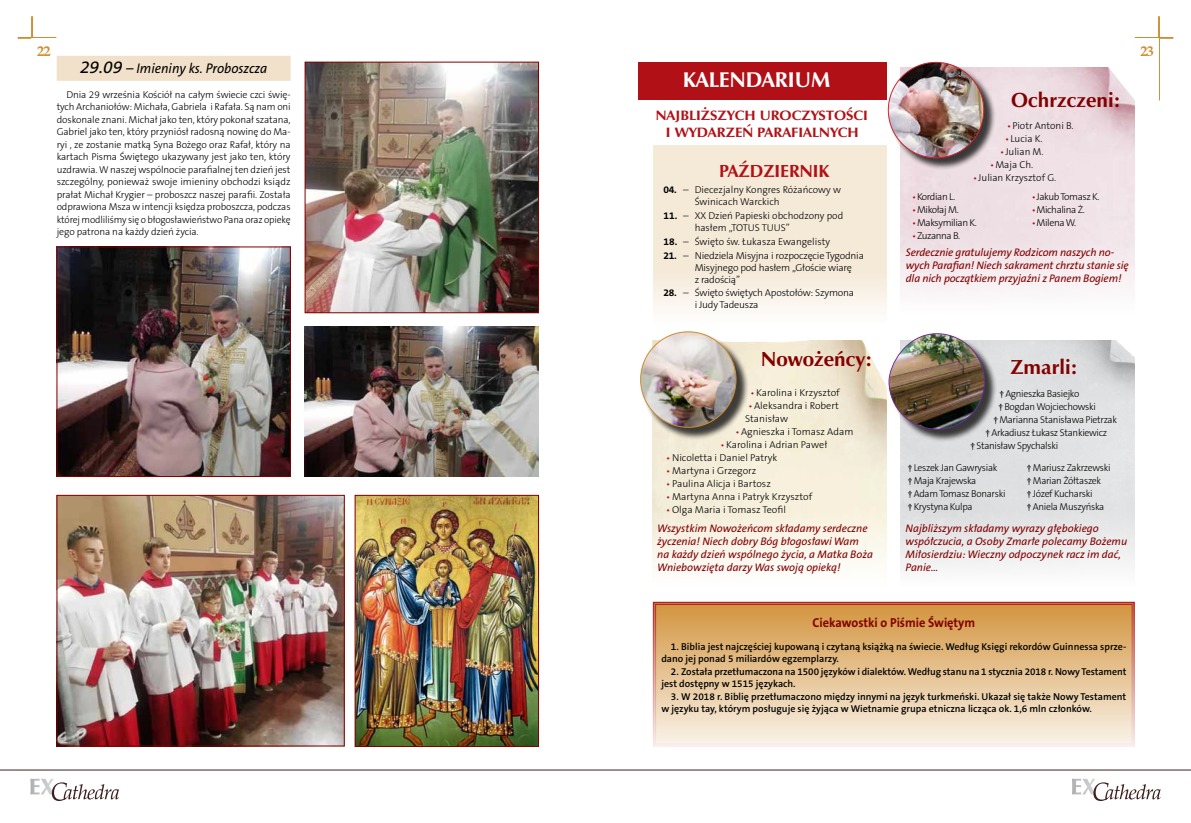
<style>
.page{position:relative;width:1191px;height:823px;background:#fff}
.page>*{position:absolute;margin:0;border:0;box-sizing:border-box;transform-origin:0 0}
.t1{font:700 22px "Zapf Humnst PL";letter-spacing:.05em;color:#fff}
.t2{font:700 21px "Zapf Humnst PL";color:#820000}
.t3{font:700 18px "Zapf Humnst PL";color:#b11116}
.t4{font:700 14.3px "Zapf Calligr PL";color:#cf8b2d}
.t5{font:700 14px "Zapf Humnst PL";color:#b11116;scale:1.07 1}
.t6{font:italic 14px "The Sans B Plus W5 Plain";color:#000;scale:.95 1}
.t7{font:700 13px "The Sans B Plus W7";color:#820000;scale:.95 1}
.t8{font:italic 11px/13px "The Sans B Plus W5 Plain";color:#820000}
.t9{font:300 10px/12.5px "The Sans B Plus W3";letter-spacing:-.02em;color:#000}
.t10{font:600 10px/12.5px "The Sans B Plus W6";color:#000}
.t11{font:300 10px/12.5px "The Sans B Plus W3";color:#000}
.t12{font:300 10px "The Sans B Plus W3";letter-spacing:-.04em;color:#000}
.s1{font-size:17.5px}
.s2{font-family:"Myriad Pro";font-weight:400;color:#b11116}
.s3{font-family:"The Sans B Plus W7";font-weight:700}
.s4{font-family:"Minion Pro";font-weight:700;font-stretch:condensed}
</style>
<div class="page">
<svg style="left:30px;top:778px;width:89px;height:22px"></svg>
<hr style="left:0;top:769px;width:1191px;height:1px;background:#3d2120">
<svg style="left:1072px;top:778px;width:88px;height:22px"></svg>
<hr style="left:32px;top:16px;width:1px;height:84px;background:#cf8b2d">
<hr style="left:18px;top:38px;width:38px;height:1px;background:#cf8b2d">
<div style="left:32px;top:38px;width:104px;height:130px;background:#fff"></div>
<hr style="left:1158px;top:16px;width:1px;height:84px;background:#cf8b2d">
<hr style="left:1134px;top:38px;width:39px;height:1px;background:#cf8b2d">
<svg style="left:1054px;top:38px;width:105px;height:83px"></svg>
<div style="left:57px;top:56px;width:234px;height:25px;background:#f2e1ca"></div>
<div style="left:638px;top:62px;width:248px;height:37px;background:#b11116"></div>
<svg style="left:653px;top:146px;width:233px;height:165px;background:#f5eadb"></svg>
<div style="left:889px;top:63px;width:107px;height:108px;background:#000;opacity:.75"></div>
<img style="left:888px;top:62px;width:95px;height:96px;border-radius:48px">
<div style="left:890px;top:334px;width:107px;height:108px;background:#000;opacity:.75"></div>
<img style="left:889px;top:333px;width:95px;height:96px;border-radius:48px">
<div style="left:641px;top:332px;width:108px;height:108px;background:#000;opacity:.75"></div>
<img style="left:640px;top:331px;width:96px;height:96px;border-radius:48px">
<img style="left:59px;top:248px;width:230px;height:226px">
<div style="left:57px;top:246px;width:234px;height:230px;border:1px solid #820000"></div>
<img style="left:59px;top:497px;width:283px;height:246px">
<div style="left:57px;top:495px;width:287px;height:250px;border:1px solid #820000"></div>
<img style="left:307px;top:64px;width:230px;height:247px">
<div style="left:305px;top:62px;width:234px;height:251px;border:1px solid #820000"></div>
<img style="left:305px;top:326px;width:234px;height:150px">
<img style="left:357px;top:497px;width:180px;height:247px">
<div style="left:355px;top:495px;width:184px;height:251px;border:1px solid #820000"></div>
<svg style="left:652px;top:601px;width:483px;height:146px;background:#e5c294"></svg>
<div style="left:655px;top:604px;width:477px;height:139px;border:1px solid #b11116"></div>
<h3 class="t4" style="left:37px;top:42px;width:15px">22</h3>
<h3 class="t4" style="left:1140px;top:42px;width:15px">23</h3>
<h3 class="t6" style="left:80px;top:59px;width:199px"><span class="s1">29.09</span> – Imieniny ks. Proboszcza</h3>
<p class="t9" style="left:57px;top:88px;width:236px;text-align:justify;text-indent:10px">Dnia 29 września Kościół na całym świecie czci świę&shy;tych Archaniołów: Michała, Gabriela i Rafała. Są nam oni doskonale znani. Michał jako ten, który pokonał szatana, Gabriel jako ten, który przyniósł radosną nowinę do Ma&shy;ryi , ze zostanie matką Syna Bożego oraz Rafał, który na kartach Pisma Świętego ukazywany jest jako ten, który uzdrawia. W naszej wspólnocie parafialnej ten dzień jest szczególny, ponieważ swoje imieniny obchodzi ksiądz prałat Michał Krygier – proboszcz naszej parafii. Została odprawiona Msza w intencji księdza proboszcza, podczas której modliliśmy się o błogosławieństwo Pana oraz opiekę jego patrona na każdy dzień życia.</p>
<h1 class="t1" style="left:682px;top:66px;width:148px">Kalendarium</h1>
<h3 class="t5" style="left:656px;top:107px;width:31px">NAJBLIŻS</h3>
<h3 class="t5" style="left:717px;top:107px;width:46px">ZYC H UROC</h3>
<h3 class="t5" style="left:801px;top:107px;width:18px">ZYSTOŚCI</h3>
<h3 class="t5" style="left:666px;top:124px;width:19px">I WYDAR</h3>
<h3 class="t5" style="left:725px;top:124px;width:34px">ZEŃ PARA</h3>
<h3 class="t5" style="left:791px;top:124px;width:16px">FIALNYC</h3>
<h3 class="t5" style="left:847px;top:124px;width:12px">H</h3>
<h3 class="t3" style="left:719px;top:160px;width:111px">październik</h3>
<h2 class="t2" style="left:1011px;top:87px;width:111px">Ochrzczeni:</h2>
<p class="t11" style="left:1007px;top:119px;width:67px"><span class="s2">•</span> Piotr Antoni B.</p>
<p class="t9" style="left:1005px;top:132px;width:38px"><span class="s2">•</span> Lucia K.</p>
<p class="t9" style="left:1000px;top:145px;width:44px"><span class="s2">•</span> Julian M.</p>
<p class="t9" style="left:990px;top:158px;width:44px"><span class="s2">•</span> Maja Ch.</p>
<p class="t11" style="left:973px;top:171px;width:84px"><span class="s2">•</span> Julian Krzysztof G.</p>
<p class="t11" style="left:694px;top:183px;width:148px;text-indent:-31px"><span class="s3">04.</span> – Diecezjalny Kongres Różańcowy w<br>Świnicach Warckich</p>
<p class="t11" style="left:694px;top:209px;width:150px;text-indent:-31px"><span class="s3">11.</span> – XX Dzień Papieski obchodzony pod hasłem „TOTUS TUUS”</p>
<p class="t11" style="left:663px;top:236px;width:168px"><span class="s3">18.</span> – Święto św. Łukasza Ewangelisty</p>
<p class="t9" style="left:694px;top:249px;width:171px;line-height:12px;text-indent:-31px"><span class="s3">21.</span> – Niedziela Misyjna i rozpoczęcie Tygodnia<br>Misyjnego pod hasłem „Głoście wiarę<br>z radością”</p>
<p class="t9" style="left:694px;top:287px;width:161px;line-height:12px;text-indent:-31px"><span class="s3">28.</span> – Święto świętych Apostołów: Szymona i Judy Tadeusza</p>
<p class="t12" style="left:912px;top:190px;width:44px"><span class="s2">•</span> Kordian L.</p>
<p class="t12" style="left:912px;top:203px;width:47px"><span class="s2">•</span> Mikołaj M.</p>
<p class="t12" style="left:912px;top:216px;width:66px"><span class="s2">•</span> Maksymilian K.</p>
<p class="t12" style="left:912px;top:229px;width:49px"><span class="s2">•</span> Zuzanna B.</p>
<p class="t12" style="left:1032px;top:190px;width:69px"><span class="s2">•</span> Jakub Tomasz K.</p>
<p class="t12" style="left:1032px;top:203px;width:54px"><span class="s2">•</span> Michalina Ż.</p>
<p class="t9" style="left:1032px;top:216px;width:45px"><span class="s2">•</span> Milena W.</p>
<p class="t8" style="left:906px;top:246px;width:224px">Serdecznie gratulujemy Rodzicom naszych no&shy;wych Parafian! Niech sakrament chrztu stanie się dla nich początkiem przyjaźni z Panem Bogiem!</p>
<h2 class="t2" style="left:761px;top:346px;width:112px">Nowożeńcy:</h2>
<p class="t11" style="left:751px;top:386px;width:90px"><span class="s2">•</span> Karolina i Krzysztof</p>
<p class="t11" style="left:745px;top:398px;width:95px;line-height:13px;text-indent:4px"><span class="s2">•</span> Aleksandra i Robert<br>Stanisław</p>
<p class="t11" style="left:736px;top:425px;width:119px"><span class="s2">•</span> Agnieszka i Tomasz Adam</p>
<p class="t11" style="left:721px;top:438px;width:108px"><span class="s2">•</span> Karolina i Adrian Paweł</p>
<p class="t11" style="left:667px;top:451px;width:112px"><span class="s2">•</span> Nicoletta i Daniel Patryk</p>
<p class="t11" style="left:667px;top:464px;width:91px"><span class="s2">•</span> Martyna i Grzegorz</p>
<p class="t11" style="left:667px;top:477px;width:105px"><span class="s2">•</span> Paulina Alicja i Bartosz</p>
<p class="t11" style="left:667px;top:490px;width:147px"><span class="s2">•</span> Martyna Anna i Patryk Krzysztof</p>
<p class="t11" style="left:667px;top:503px;width:121px"><span class="s2">•</span> Olga Maria i Tomasz Teofil</p>
<p class="t8" style="left:657px;top:521px;width:217px">Wszystkim Nowożeńcom składamy serdeczne życzenia! Niech dobry Bóg błogosławi Wam na każdy dzień wspólnego życia, a Matka Boża Wniebowzięta darzy Was swoją opieką!</p>
<h2 class="t2" style="left:1010px;top:354px;width:69px">Zmarli:</h2>
<p class="t9" style="left:999px;top:387px;width:82px"><span class="s4">†</span> Agnieszka Basiejko</p>
<p class="t9" style="left:998px;top:400px;width:99px"><span class="s4">†</span> Bogdan Wojciechowski</p>
<p class="t9" style="left:993px;top:413px;width:125px"><span class="s4">†</span> Marianna Stanisława Pietrzak</p>
<p class="t9" style="left:985px;top:426px;width:123px"><span class="s4">†</span> Arkadiusz Łukasz Stankiewicz</p>
<p class="t9" style="left:970px;top:439px;width:89px"><span class="s4">†</span> Stanisław Spychalski</p>
<p class="t9" style="left:907px;top:460px;width:99px;line-height:13px"><span class="s4">†</span> Leszek Jan Gawrysiak<br><span class="s4">†</span> Maja Krajewska<br><span class="s4">†</span> Adam Tomasz Bonarski <span class="s4">†</span> Krystyna Kulpa</p>
<p class="t9" style="left:1026px;top:460px;width:85px;line-height:13px"><span class="s4">†</span> Mariusz Zakrzewski <span class="s4">†</span> Marian Żółtaszek<br><span class="s4">†</span> Józef Kucharski<br><span class="s4">†</span> Aniela Muszyńska</p>
<p class="t8" style="left:905px;top:522px;width:223px">Najbliższym składamy wyrazy głębokiego współczucia, a Osoby Zmarłe polecamy Bożemu Miłosierdziu: Wieczny odpoczynek racz im dać, Panie…</p>
<h3 class="t7" style="left:812px;top:614px;width:173px">Ciekawostki o Piśmie Świętym</h3>
<p class="t10" style="left:661px;top:640px;width:466px;text-indent:10px">1. Biblia jest najczęściej kupowaną i czytaną książką na świecie. Według Księgi rekordów Guinnessa sprze&shy;dano jej ponad 5 miliardów egzemplarzy.</p>
<p class="t10" style="left:661px;top:665px;width:466px;text-indent:10px">2. Została przetłumaczona na 1500 języków i dialektów. Według stanu na 1 stycznia 2018 r. Nowy Testament jest dostępny w 1515 językach.</p>
<p class="t10" style="left:661px;top:690px;width:466px;text-indent:10px">3. W 2018 r. Biblię przetłumaczono między innymi na język turkmeński. Ukazał się także Nowy Testament w języku tay, którym posługuje się żyjąca w Wietnamie grupa etniczna licząca ok. 1,6 mln członków.</p>
</div>
